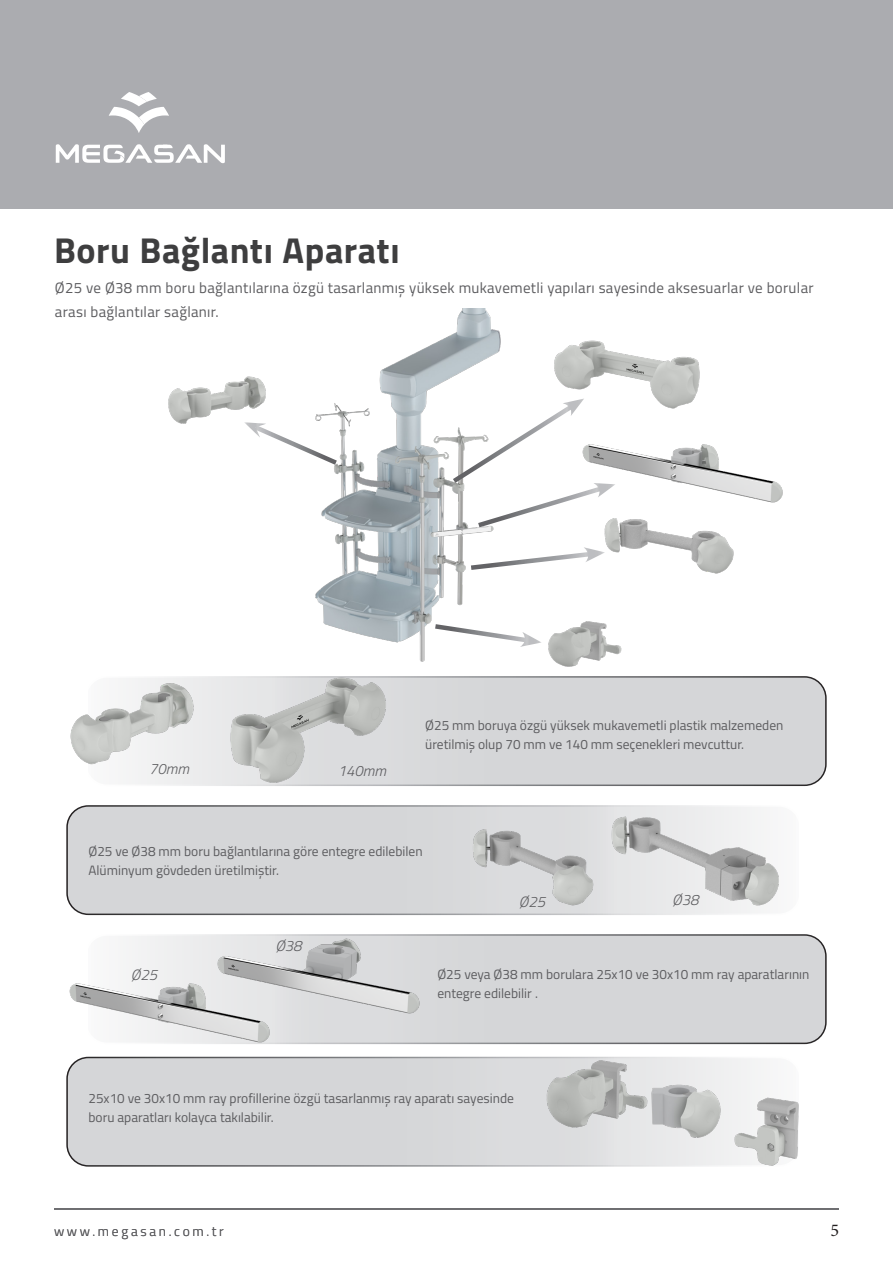
<style>
.page{position:relative;width:893px;height:1263px;background:#fff}
.page>*{position:absolute;margin:0;border:0;box-sizing:border-box;transform-origin:0 0}
.t1{font:700 36px "Titillium Web";letter-spacing:.015em;color:#3e3e3f}
.t2{font:18px "Minion Pro";color:#231f20}
.t3{font:15px/24px "Titillium Web";letter-spacing:.02em;color:#5c5c5f}
.t4{font:italic 300 15px "Titillium Web";color:#5c5c5f}
.t5{font:13.5px/19.5px "Titillium Web";color:#5c5c5f}
.t6{font:300 13.5px "Titillium Web";letter-spacing:.2em;color:#5b5b5e}
</style>
<div class="page">
<div style="left:0;top:0;width:893px;height:208px;background:#abacb0"></div>
<svg style="left:56px;top:144px;width:169px;height:19px"></svg>
<svg style="left:109px;top:92px;width:60px;height:41px"></svg>
<hr style="left:54px;top:1209px;width:785px;height:1px;background:#5c5c5f">
<div style="left:86px;top:677px;width:740px;height:108px;background:#d5d6d8;border-radius:21px"></div>
<div style="left:85px;top:676px;width:742px;height:110px;border:2px solid #fff;border-radius:21px"></div>
<img style="left:315px;top:309px;width:186px;height:353px">
<div style="left:67px;top:806px;width:733px;height:108px;background:#d5d6d8;border-radius:21px"></div>
<div style="left:66px;top:805px;width:735px;height:110px;border:2px solid #fff;border-radius:21px"></div>
<div style="left:86px;top:935px;width:740px;height:108px;background:#d5d6d8;border-radius:21px"></div>
<div style="left:85px;top:934px;width:742px;height:110px;border:2px solid #fff;border-radius:21px"></div>
<div style="left:67px;top:1057px;width:733px;height:109px;background:#d5d6d8;border-radius:21px"></div>
<div style="left:66px;top:1057px;width:735px;height:109px;border:2px solid #fff;border-radius:21px"></div>
<img style="left:225px;top:676px;width:163px;height:110px">
<img style="left:70px;top:676px;width:129px;height:89px">
<img style="left:598px;top:810px;width:203px;height:105px">
<img style="left:473px;top:829px;width:120px;height:77px">
<img style="left:69px;top:976px;width:206px;height:68px">
<img style="left:213px;top:934px;width:214px;height:84px">
<img style="left:650px;top:1082px;width:82px;height:59px">
<img style="left:732px;top:1095px;width:69px;height:71px">
<img style="left:542px;top:1057px;width:108px;height:79px">
<img style="left:554px;top:340px;width:146px;height:69px">
<img style="left:615px;top:444px;width:168px;height:59px">
<img style="left:604px;top:518px;width:130px;height:56px">
<img style="left:548px;top:621px;width:74px;height:46px">
<img style="left:168px;top:376px;width:98px;height:48px">
<svg style="left:448px;top:398px;width:167px;height:133px"></svg>
<svg style="left:466px;top:547px;width:139px;height:26px"></svg>
<svg style="left:430px;top:621px;width:111px;height:26px"></svg>
<svg style="left:244px;top:421px;width:98px;height:48px"></svg>
<p class="t1" style="left:54px;top:223px;width:347px">Boru Bağlantı Aparatı</p>
<p class="t3" style="left:55px;top:275px;width:760px">Ø25 ve Ø38 mm boru bağlantılarına özgü tasarlanmış yüksek mukavemetli yapıları sayesinde aksesuarlar ve borular arası bağlantılar sağlanır.</p>
<p class="t4" style="left:149px;top:758px;width:42px">70mm</p>
<p class="t4" style="left:338px;top:759px;width:50px">140mm</p>
<p class="t5" style="left:425px;top:715px;width:360px">Ø25 mm boruya özgü yüksek mukavemetli plastik malzemeden üretilmiş olup 70 mm ve 140 mm seçenekleri mevcuttur.</p>
<p class="t5" style="left:88px;top:840px;width:336px">Ø25 ve Ø38 mm boru bağlantılarına göre entegre edilebilen<br>Alüminyum gövdeden üretilmiştir.</p>
<p class="t4" style="left:131px;top:964px;width:28px">Ø25</p>
<p class="t4" style="left:275px;top:935px;width:28px">Ø38</p>
<p class="t4" style="left:519px;top:890px;width:28px">Ø25</p>
<p class="t4" style="left:672px;top:889px;width:28px">Ø38</p>
<p class="t5" style="left:437px;top:963px;width:374px">Ø25 veya Ø38 mm borulara 25x10 ve 30x10 mm ray aparatlarının entegre edilebilir♀.</p>
<p class="t5" style="left:88px;top:1088px;width:427px">25x10 ve 30x10 mm ray profillerine özgü tasarlanmış ray aparatı sayesinde boru aparatları kolayca takılabilir.</p>
<p class="t6" style="left:54px;top:1221px;width:171px">www.megasan.com.tr</p>
<h2 class="t2" style="left:830px;top:1218px;width:10px">5</h2>
</div>
